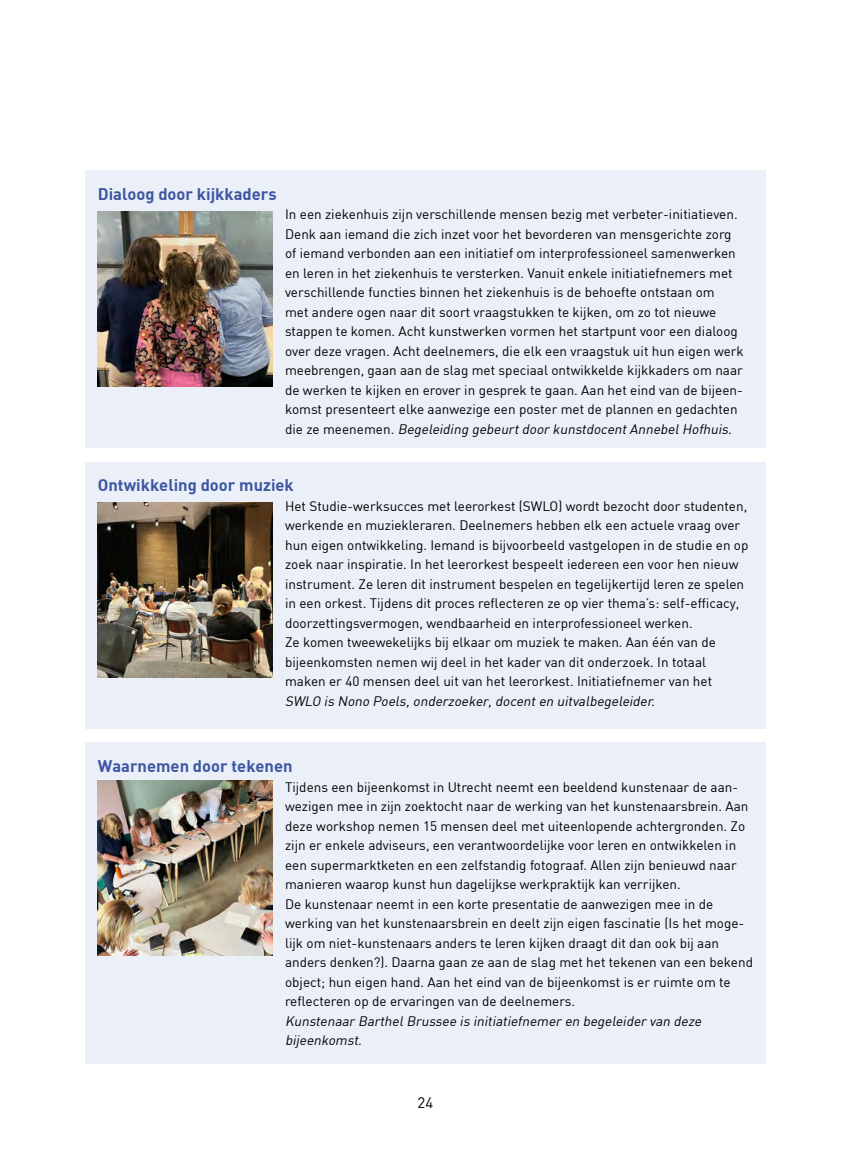
<style>
.page{position:relative;width:851px;height:1149px;background:#fff}
.page>*{position:absolute;margin:0;border:0;box-sizing:border-box;transform-origin:0 0}
.subtitel{font:16.5px "DIN Bold";color:#3d56a1}
.t1{font:15px "DIN";color:#000}
.tekst{font:13.5px/19.5px "DIN";color:#000}
.tekst-2{font:italic 13.5px "DIN";color:#000}
.s1{font-style:italic}
</style>
<div class="page">
<div style="left:85px;top:170px;width:680px;height:277px;background:#eaeff8"></div>
<div style="left:85px;top:461px;width:680px;height:267px;background:#eaeff8"></div>
<div style="left:85px;top:742px;width:680px;height:321px;background:#eaeff8"></div>
<img style="left:98px;top:212px;width:174px;height:174px">
<img style="left:98px;top:502px;width:174px;height:175px">
<img style="left:98px;top:780px;width:174px;height:175px">
<p class="subtitel" style="left:98px;top:183px;width:180px">Dialoog door kijkkaders</p>
<p class="tekst" style="left:285px;top:204px;width:460px">In een ziekenhuis zijn verschillende mensen bezig met verbeter-initiatieven.<br>Denk aan iemand die zich inzet voor het bevorderen van mensgerichte zorg of iemand verbonden aan een initiatief om interprofessioneel samenwerken en leren in het ziekenhuis te versterken. Vanuit enkele initiatiefnemers met verschillende functies binnen het ziekenhuis is de behoefte ontstaan om<br>met andere ogen naar dit soort vraagstukken te kijken, om zo tot nieuwe stappen te komen. Acht kunstwerken vormen het startpunt voor een dialoog over deze vragen. Acht deelnemers, die elk een vraagstuk uit hun eigen werk meebrengen, gaan aan de slag met speciaal ontwikkelde kijkkaders om naar de werken te kijken en erover in gesprek te gaan. Aan het eind van de bijeen&shy;komst presenteert elke aanwezige een poster met de plannen en gedachten d i e z e m e e n e m e n . <span class="s1">Begeleiding gebeurtdoor kunstdocentAnnebelHofhuis.</span></p>
<p class="subtitel" style="left:98px;top:474px;width:197px">Ontwikkeling door muziek</p>
<p class="tekst" style="left:285px;top:495px;width:465px">Het Studie-werksucces met leerorkest (SWLO) wordt bezocht door studenten, werkende en muziekleraren. Deelnemers hebben elk een actuele vraag over hun eigen ontwikkeling. Iemand is bijvoorbeeld vastgelopen in de studie en op zoek naar inspiratie. In het leerorkest bespeelt iedereen een voor hen nieuw instrument. Ze leren dit instrument bespelen en tegelijkertijd leren ze spelen in een orkest. Tijdens dit proces reflecteren ze op vier thema’s: self-efficacy, doorzettingsvermogen, wendbaarheid en interprofessioneel werken.</p>
<p class="tekst" style="left:285px;top:632px;width:432px">Ze komen tweewekelijks bij elkaar om muziek te maken. Aan één van de</p>
<p class="tekst" style="left:285px;top:651px;width:422px">bijeenkomsten nemen wij deel in het kader van dit onderzoek. In totaal</p>
<p class="tekst" style="left:285px;top:671px;width:428px">maken er 40 mensen deel uit van het leerorkest. Initiatiefnemer van het</p>
<p class="tekst-2" style="left:285px;top:692px;width:374px">SWLO is Nono Poels,onderzoeker,docenten uitvalbegeleider.</p>
<p class="subtitel" style="left:98px;top:755px;width:196px">Waarnemen door tekenen</p>
<p class="tekst" style="left:285px;top:776px;width:465px">Tijdens een bijeenkomst in Utrecht neemt een beeldend kunstenaar de aan&shy;wezigen mee in zijn zoektocht naar de werking van het kunstenaarsbrein. Aan deze workshop nemen 15 mensen deel met uiteenlopende achtergronden. Zo zijn er enkele adviseurs, een verantwoordelijke voor leren en ontwikkelen in een supermarktketen en een zelfstandig fotograaf. Allen zijn benieuwd naar manieren waarop kunst hun dagelijkse werkpraktijk kan verrijken.</p>
<p class="tekst" style="left:285px;top:893px;width:469px">De kunstenaar neemt in een korte presentatie de aanwezigen mee in de werking van het kunstenaarsbrein en deelt zijn eigen fascinatie (Is het moge&shy;lijk om niet-kunstenaars anders te leren kijken draagt dit dan ook bij aan anders denken?). Daarna gaan ze aan de slag met het tekenen van een bekend object; hun eigen hand. Aan het eind van de bijeenkomst is er ruimte om te reflecteren op de ervaringen van de deelnemers.</p>
<p class="tekst-2" style="left:285px;top:1012px;width:420px">Kunstenaar BarthelBrussee is initiatiefnemer en begeleider van deze</p>
<p class="tekst-2" style="left:285px;top:1031px;width:81px">bijeenkomst.</p>
<p class="t1" style="left:417px;top:1092px;width:17px">24</p>
</div>
